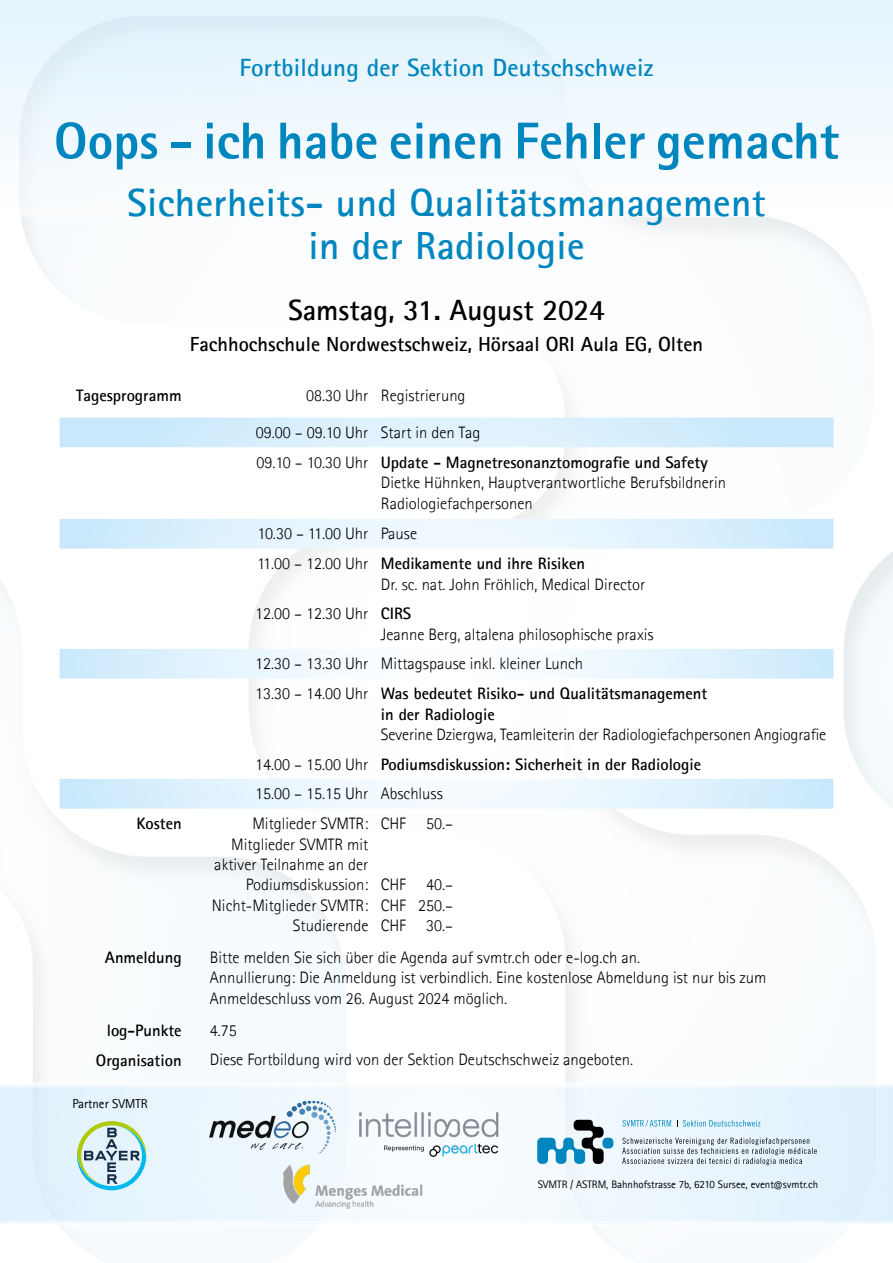
<style>
.page{position:relative;width:893px;height:1263px;background:#fff}
.page>*{position:absolute;margin:0;border:0;box-sizing:border-box;transform-origin:0 0}
.t1{font:800 51.75px "Rotis Sans Serif Pro";color:#0086be}
.t2{font:700 39.3px/42.9px "Rotis Sans Serif Pro";letter-spacing:.01em;color:#0086be;text-align:center}
.t3{font:700 29.4px "Rotis Sans Serif Pro";color:#000}
.t4{font:700 25.05px "Rotis Sans Serif Pro";letter-spacing:.01em;color:#0086be}
.t5{font:700 20.4px "Rotis Sans Serif Pro";color:#000}
.t6{font:300 16.65px/20.4px "Rotis Sans Serif Pro";color:#000}
.t7{font:700 16.65px "Rotis Sans Serif Pro";color:#000}
.t8{font:12.9px "Rotis Sans Serif Pro";color:#000}
.t9{font:10.8px "Rotis Sans Serif Pro";color:#000}
.s1{font-weight:700}
</style>
<div class="page">
<div style="left:0;top:0;width:893px;height:216px;background:linear-gradient(to bottom,#e0f1fc,#fcfdff)"></div>
<svg style="left:60px;top:418px;width:773px;height:261px"></svg>
<svg style="left:60px;top:779px;width:773px;height:30px"></svg>
<svg style="left:0;top:1082px;width:893px;height:144px"></svg>
<svg style="left:77px;top:1121px;width:69px;height:69px"></svg>
<svg style="left:622px;top:1137px;width:195px;height:28px"></svg>
<svg style="left:677px;top:1120px;width:83px;height:7px"></svg>
<svg style="left:622px;top:1120px;width:49px;height:6px"></svg>
<div style="left:602px;top:1138px;width:11px;height:10px;background:#0086be;border-radius:4px"></div>
<svg style="left:537px;top:1120px;width:67px;height:44px"></svg>
<img style="left:210px;top:1101px;width:125px;height:52px">
<img style="left:353px;top:1107px;width:150px;height:54px">
<img style="left:271px;top:1154px;width:164px;height:64px">
<h3 class="t4" style="left:239px;top:52px;width:416px">Fortbildung der Sektion Deutschschweiz</h3>
<h1 class="t1" style="left:54px;top:108px;width:786px">Oops - ich habe einen Fehler gemacht</h1>
<h2 class="t2" style="left:127px;top:181px;width:640px">Sicherheits- und Qualitätsmanagement in der Radiologie</h2>
<h3 class="t3" style="left:288px;top:292px;width:318px">Samstag, 31. August 2024</h3>
<p class="t5" style="left:190px;top:331px;width:515px">Fachhochschule Nordwestschweiz, Hörsaal ORI Aula EG, Olten</p>
<p class="t7" style="left:76px;top:385px;width:107px">Tagesprogramm</p>
<p class="t6" style="left:306px;top:386px;width:161px">08.30 Uhr Registrierung</p>
<p class="t6" style="left:256px;top:418px;width:453px;line-height:29.8px">09.00 – 09.10 Uhr Start in den Tag<br>09.10 – 10.30 Uhr <span class="s1">Update - Magnetresonanztomografie und Safety</span></p>
<p class="t6" style="left:381px;top:473px;width:347px">Dietke Hühnken, Hauptverantwortliche Berufsbildnerin<br>Radiologiefachpersonen</p>
<p class="t6" style="left:257px;top:519px;width:330px;line-height:29.8px">10.30 – 11.00 Uhr Pause<br>11.00 – 12.00 Uhr <span class="s1">Medikamente und ihre Risiken</span></p>
<p class="t6" style="left:255px;top:570px;width:392px;line-height:29.5px;text-indent:126px">Dr. sc. nat. John Fröhlich, Medical Director<br>12.00 – 12.30 Uhr <span class="s1">CIRS</span></p>
<p class="t6" style="left:255px;top:620px;width:454px;line-height:29.7px;text-indent:126px">Jeanne Berg, altalena philosophische praxis<br>12.30 – 13.30 Uhr Mittagspause inkl. kleiner Lunch<br>13.30 – 14.00 Uhr <span class="s1">Was bedeutet Risiko- und Qualitätsmanagement</span></p>
<p class="t7" style="left:381px;top:703px;width:115px">in der Radiologie</p>
<p class="t6" style="left:255px;top:720px;width:573px;line-height:29.7px;text-indent:126px">Severine Dziergwa, Teamleiterin der Radiologiefachpersonen Angiografie<br>14.00 – 15.00 Uhr <span class="s1">Podiumsdiskussion: Sicherheit in der Radiologie<br></span>15.00 – 15.15 Uhr Abschluss</p>
<p class="t7" style="left:136px;top:813px;width:47px">Kosten</p>
<p class="t6" style="left:212px;top:814px;width:158px;text-align:right">Mitglieder SVMTR:<br>Mitglieder SVMTR mit aktiver Teilnahme an der<br>Podiumsdiskussion:<br>Nicht-Mitglieder SVMTR:<br>Studierende</p>
<p class="t6" style="left:381px;top:814px;width:74px">CHF 50.–</p>
<p class="t6" style="left:381px;top:875px;width:74px;text-align:justify">CHF 40.– CHF 250.– CHF 30.–</p>
<p class="t7" style="left:105px;top:947px;width:78px">Anmeldung</p>
<p class="t6" style="left:210px;top:947px;width:558px">Bitte melden Sie sich über die Agenda auf svmtr.ch oder e-log.ch an.<br>Annullierung: Die Anmeldung ist verbindlich. Eine kostenlose Abmeldung ist nur bis zum<br>Anmeldeschluss vom 26. August 2024 möglich.</p>
<p class="t7" style="left:107px;top:1019px;width:76px">log-Punkte</p>
<p class="t6" style="left:210px;top:1020px;width:29px">4.75</p>
<p class="t7" style="left:96px;top:1049px;width:87px">Organisation</p>
<p class="t6" style="left:210px;top:1050px;width:425px">Diese Fortbildung wird von der Sektion Deutschschweiz angeboten.</p>
<p class="t8" style="left:72px;top:1096px;width:77px">Partner SVMTR</p>
<p class="t9" style="left:538px;top:1178px;width:282px">SVMTR / ASTRM, Bahnhofstrasse 7b, 6210 Sursee, event@svmtr.ch</p>
</div>
